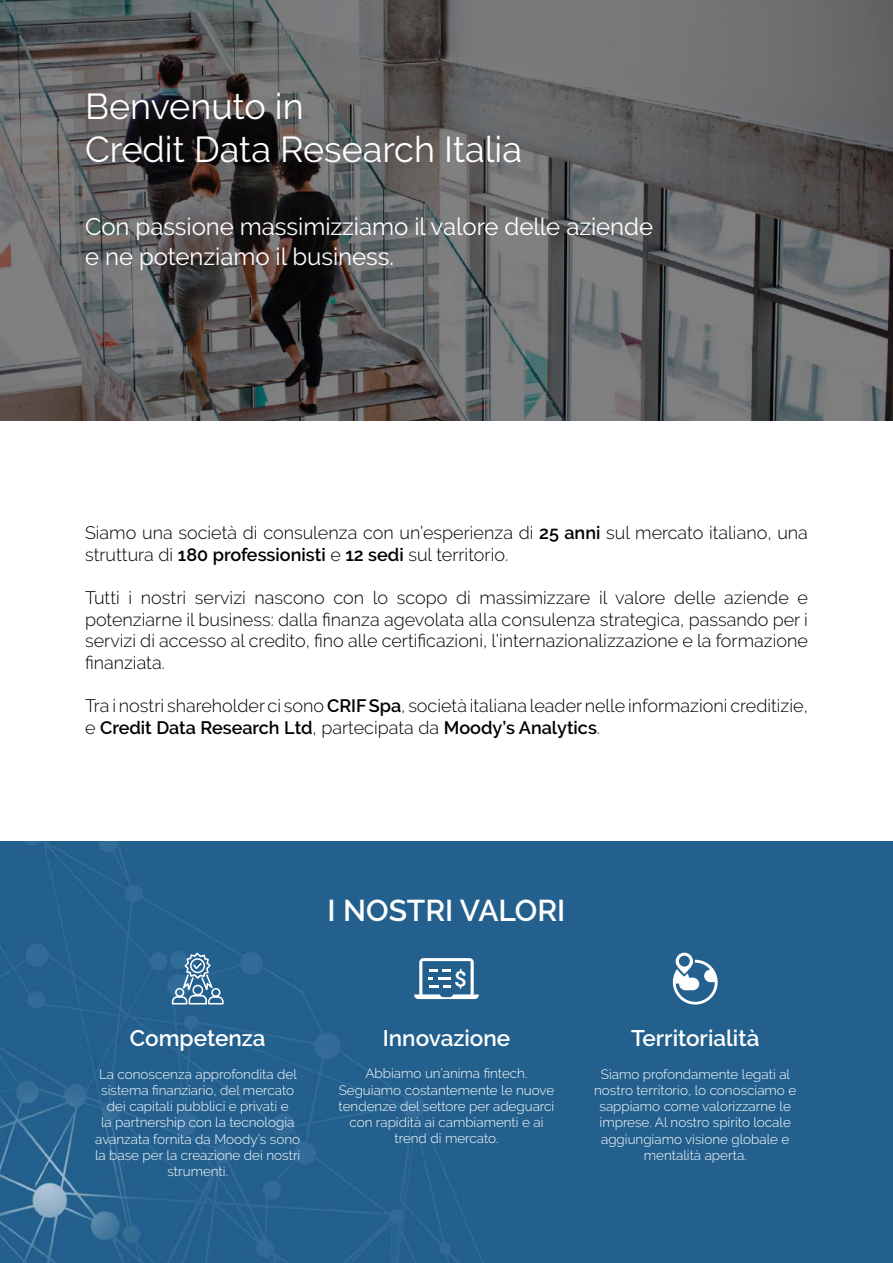
<style>
.page{position:relative;width:893px;height:1263px;background:#fff}
.page>*{position:absolute;margin:0;border:0;box-sizing:border-box;transform-origin:0 0}
.t1{font:36px/43.2px "Raleway";color:#fff}
.t2{font:600 30px "Raleway";color:#fff}
.t3{font:24px/30px "Raleway";letter-spacing:-.005em;color:#fff}
.t4{font:600 22.5px "Raleway";color:#fff}
.t5{font:300 18px/21.6px "Raleway";color:#000}
.t6{font:300 13.5px/16.2px "Raleway";color:#fff;text-align:center}
.s1{font-weight:600}
</style>
<div class="page">
<div style="left:0;top:842px;width:893px;height:421px;background:#23608d"></div>
<svg style="left:0;top:0;width:893px;height:421px;background:#5f5f5f"></svg>
<svg style="left:414px;top:958px;width:65px;height:41px"></svg>
<svg style="left:673px;top:953px;width:45px;height:51px"></svg>
<svg style="left:172px;top:953px;width:52px;height:51px;background:#5886a9"></svg>
<h1 class="t1" style="left:85px;top:84px;width:438px">Benvenuto in<br>Credit Data Research Italia</h1>
<h3 class="t3" style="left:85px;top:212px;width:570px">Con passione massimizziamo il valore delle aziende e ne potenziamo il business.</h3>
<p class="t5" style="left:85px;top:522px;width:724px">Siamo una società di consulenza con un’esperienza di <span class="s1">25 anni</span> sul mercato italiano, una struttura di <span class="s1">180 professionisti</span> e <span class="s1">12 sedi</span> sul territorio.</p>
<p class="t5" style="left:85px;top:587px;width:724px;text-align:justify">Tutti i nostri servizi nascono con lo scopo di massimizzare il valore delle aziende e potenziarne il business: dalla finanza agevolata alla consulenza strategica, passando per i servizi di accesso al credito, fino alle certificazioni, l’internazionalizzazione e la formazione finanziata.</p>
<p class="t5" style="left:85px;top:695px;width:724px">Tra i nostri shareholder ci sono <span class="s1">CRIF Spa</span>, società italiana leader nelle informazioni creditizie, e <span class="s1">Credit Data Research Ltd</span>, partecipata da <span class="s1">Moody’s Analytics</span>.</p>
<h2 class="t2" style="left:328px;top:893px;width:239px">I NOSTRI VALORI</h2>
<p class="t4" style="left:130px;top:1025px;width:137px">Competenza</p>
<p class="t6" style="left:95px;top:1066px;width:207px">La conoscenza approfondita del sistema finanziario, del mercato dei capitali pubblici e privati e<br>la partnership con la tecnologia avanzata fornita da Moody’s sono la base per la creazione dei nostri strumenti.</p>
<p class="t4" style="left:383px;top:1025px;width:129px">Innovazione</p>
<p class="t6" style="left:339px;top:1065px;width:217px">Abbiamo un’anima fintech.<br>Seguiamo costantemente le nuove tendenze del settore per adeguarci con rapidità ai cambiamenti e ai trend di mercato.</p>
<p class="t4" style="left:631px;top:1025px;width:130px">Territorialità</p>
<p class="t6" style="left:594px;top:1066px;width:204px">Siamo profondamente legati al nostro territorio, lo conosciamo e sappiamo come valorizzarne le imprese. Al nostro spirito locale aggiungiamo visione globale e mentalità aperta.</p>
</div>
